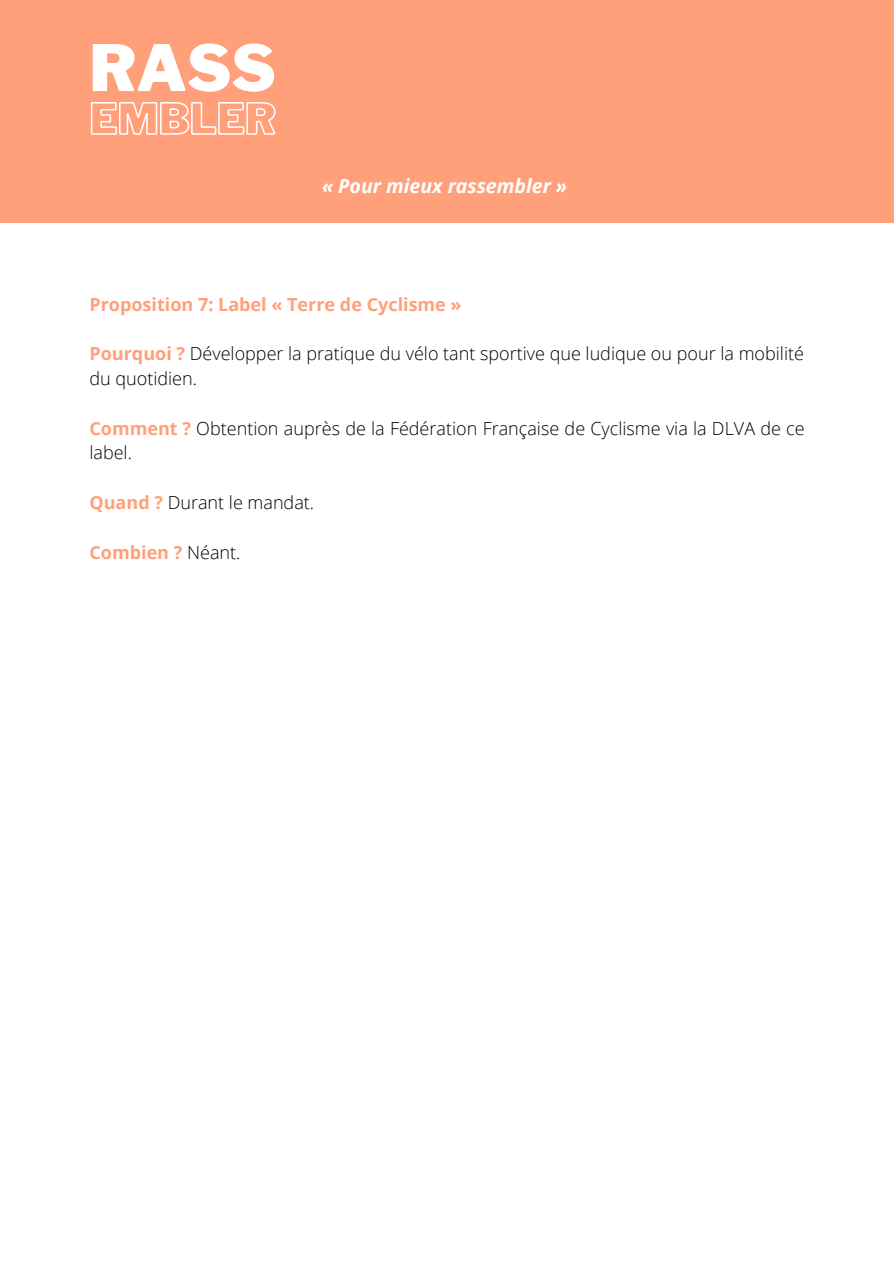
<style>
.page{position:relative;width:894px;height:1264px;background:#fff}
.page>*{position:absolute;margin:0;border:0;box-sizing:border-box;transform-origin:0 0}
.t1{font:900 63.3px "Libre Franklin";color:#fff}
.t2{font:italic 700 19.5px "Open Sans";color:#fff}
.t3{font:300 18px/24.8px "Open Sans";color:#000}
.t4{font:700 18px "Open Sans";color:#ffa07a}
.s1{font-weight:700;color:#ffa07a}
.s2{font-weight:300;color:#000}
</style>
<div class="page">
<div style="left:0;top:0;width:893px;height:222px;background:#ffa07a"></div>
<svg style="left:90px;top:102px;width:186px;height:33px"></svg>
<p class="t1" style="left:89px;top:30px;width:188px">RASS</p>
<p class="t2" style="left:322px;top:172px;width:246px">« Pour mieux rassembler »</p>
<p class="t4" style="left:89px;top:291px;width:373px">Proposition 7: Label « Terre de Cyclisme »</p>
<p class="t3" style="left:89px;top:341px;width:715px"><span class="s1">Pourquoi ?</span> Développer la pratique du vélo tant sportive que ludique ou pour la mobilité du quotidien.</p>
<p class="t3" style="left:89px;top:415px;width:716px"><span class="s1">Comment ?</span> Obtention auprès de la Fédération Française de Cyclisme via la DLVA de ce label.</p>
<p class="t3" style="left:89px;top:489px;width:226px"><span class="s1">Quand ?</span> Durant le mandat.</p>
<p class="t4" style="left:89px;top:539px;width:152px">Combien ? <span class="s2">Néant.</span></p>
</div>
